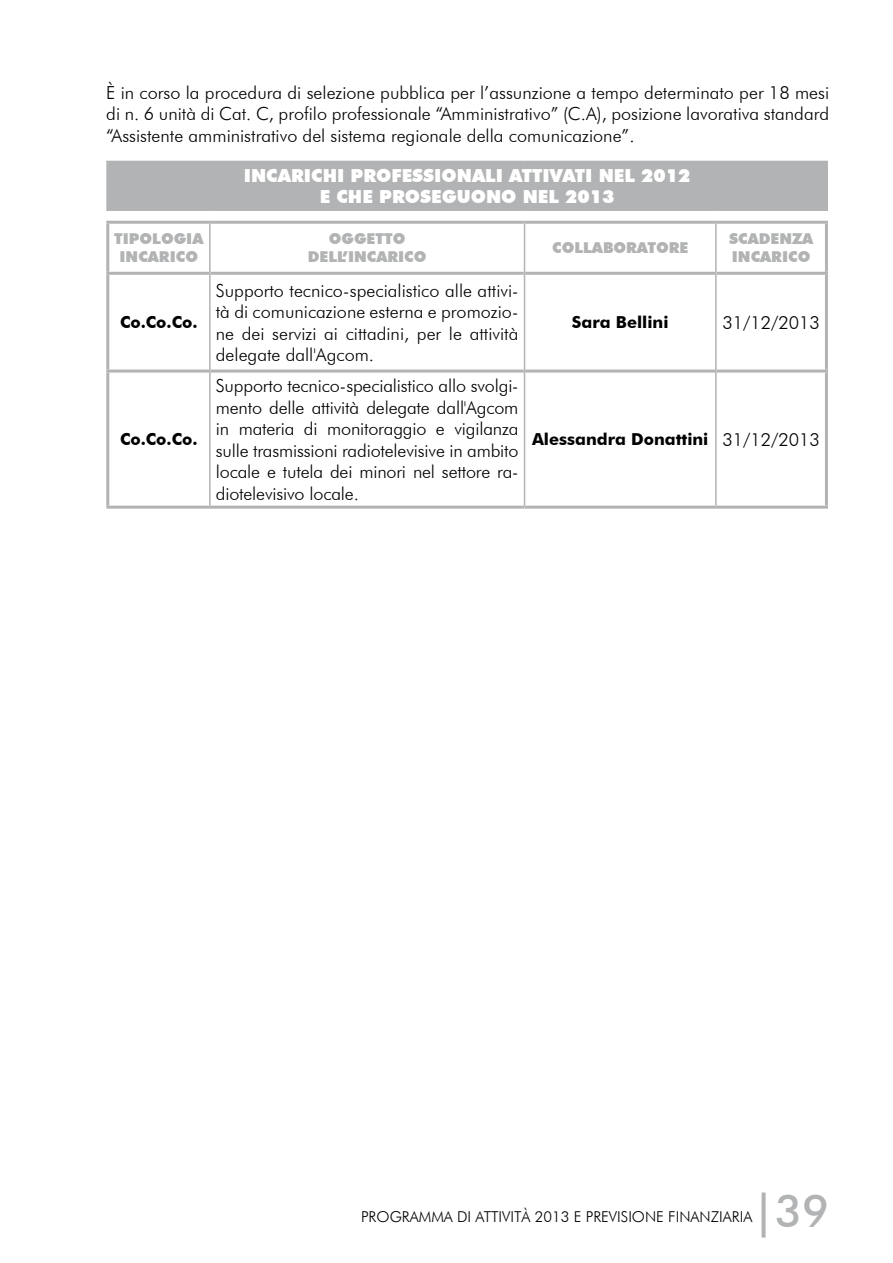
<style>
.page{position:relative;width:893px;height:1263px;background:#fff}
.page>*{position:absolute;margin:0;border:0;box-sizing:border-box;transform-origin:0 0}
.t1{font:500 45px "Futura BT";color:#b1b3b4}
.t2{font:300 18px/21.6px "Futura BT";color:#000;text-align:justify}
.t3{font:900 18px/21.6px "Futura BT";color:#fff;text-align:center}
.t4{font:700 16.5px "Futura BT";color:#000}
.t5{font:900 15px/18px "Futura BT";color:#b1b3b4;text-align:center}
.t6{font:300 15px "Futura BT";color:#000}
.s1{font-weight:300;font-size:18px}
</style>
<div class="page">
<div style="left:108px;top:162px;width:718px;height:47px;background:#b1b3b4"></div>
<hr style="left:106px;top:161px;width:104px;height:3px;background:#b1b3b4">
<hr style="left:106px;top:164px;width:3px;height:44px;background:#b1b3b4">
<hr style="left:210px;top:161px;width:314px;height:3px;background:#b1b3b4">
<hr style="left:524px;top:161px;width:192px;height:3px;background:#b1b3b4">
<hr style="left:716px;top:161px;width:112px;height:3px;background:#b1b3b4">
<hr style="left:825px;top:164px;width:3px;height:44px;background:#b1b3b4">
<hr style="left:106px;top:208px;width:104px;height:3px;background:#b1b3b4">
<hr style="left:210px;top:208px;width:314px;height:3px;background:#b1b3b4">
<hr style="left:524px;top:208px;width:192px;height:3px;background:#b1b3b4">
<hr style="left:716px;top:208px;width:112px;height:3px;background:#b1b3b4">
<hr style="left:106px;top:221px;width:104px;height:3px;background:#b1b3b4">
<hr style="left:106px;top:224px;width:3px;height:48px;background:#b1b3b4">
<hr style="left:210px;top:221px;width:314px;height:3px;background:#b1b3b4">
<hr style="left:524px;top:221px;width:192px;height:3px;background:#b1b3b4">
<hr style="left:716px;top:221px;width:112px;height:3px;background:#b1b3b4">
<hr style="left:825px;top:224px;width:3px;height:48px;background:#b1b3b4">
<hr style="left:106px;top:272px;width:103px;height:3px;background:#b1b3b4">
<hr style="left:106px;top:275px;width:3px;height:95px;background:#b1b3b4">
<hr style="left:211px;top:272px;width:313px;height:3px;background:#b1b3b4">
<hr style="left:525px;top:272px;width:190px;height:3px;background:#b1b3b4">
<hr style="left:717px;top:272px;width:111px;height:3px;background:#b1b3b4">
<hr style="left:825px;top:275px;width:3px;height:95px;background:#b1b3b4">
<hr style="left:106px;top:370px;width:103px;height:3px;background:#b1b3b4">
<hr style="left:106px;top:373px;width:3px;height:133px;background:#b1b3b4">
<hr style="left:211px;top:370px;width:313px;height:3px;background:#b1b3b4">
<hr style="left:525px;top:370px;width:190px;height:3px;background:#b1b3b4">
<hr style="left:717px;top:370px;width:111px;height:3px;background:#b1b3b4">
<hr style="left:825px;top:373px;width:3px;height:133px;background:#b1b3b4">
<hr style="left:106px;top:506px;width:104px;height:3px;background:#b1b3b4">
<hr style="left:210px;top:506px;width:314px;height:3px;background:#b1b3b4">
<hr style="left:524px;top:506px;width:192px;height:3px;background:#b1b3b4">
<hr style="left:716px;top:506px;width:112px;height:3px;background:#b1b3b4">
<hr style="left:209px;top:224px;width:2px;height:49px;background:#b1b3b4">
<hr style="left:524px;top:224px;width:1px;height:49px;background:#b1b3b4">
<hr style="left:715px;top:224px;width:2px;height:49px;background:#b1b3b4">
<hr style="left:209px;top:273px;width:2px;height:98px;background:#b1b3b4">
<hr style="left:524px;top:273px;width:1px;height:98px;background:#b1b3b4">
<hr style="left:715px;top:273px;width:2px;height:98px;background:#b1b3b4">
<hr style="left:209px;top:371px;width:2px;height:135px;background:#b1b3b4">
<hr style="left:524px;top:371px;width:1px;height:135px;background:#b1b3b4">
<hr style="left:715px;top:371px;width:2px;height:135px;background:#b1b3b4">
<p class="t2" style="left:106px;top:81px;width:724px">È in corso la procedura di selezione pubblica per l’assunzione a tempo determinato per 18 mesi di n. 6 unità di Cat. C, profilo professionale “Amministrativo” (C.A), posizione lavorativa standard “Assistente amministrativo del sistema regionale della comunicazione”.</p>
<p class="t3" style="left:244px;top:165px;width:448px">INCARICHI PROFESSIONALI ATTIVATI NEL 2012<br>E CHE PROSEGUONO NEL 2013</p>
<p class="t5" style="left:114px;top:230px;width:91px">TI POLOGIA<br>INCARICO</p>
<p class="t5" style="left:308px;top:230px;width:120px">OGGETTO<br>DELL’INCARICO</p>
<p class="t5" style="left:552px;top:239px;width:138px">COLLABORATORE</p>
<p class="t5" style="left:729px;top:230px;width:86px;text-align:left">SCADENZA<br>INCARICO</p>
<p class="t4" style="left:120px;top:313px;width:79px">Co.Co.Co.</p>
<p class="t4" style="left:120px;top:429px;width:79px">Co.Co.Co.</p>
<p class="t2" style="left:216px;top:279px;width:304px">Supporto tecnico-specialistico alle attivi&shy;tà di comunicazione esterna e promozio&shy;ne dei servizi ai cittadini, per le attività delegate dall'Agcom.</p>
<p class="t2" style="left:216px;top:375px;width:304px">Supporto tecnico-specialistico allo svolgi&shy;mento delle attività delegate dall'Agcom in materia di monitoraggio e vigilanza sulle trasmissioni radiotelevisive in ambito locale e tutela dei minori nel settore ra&shy;diotelevisivo locale.</p>
<p class="t4" style="left:572px;top:313px;width:98px">Sara Bellini</p>
<p class="t2" style="left:722px;top:312px;width:99px">31/12/2013</p>
<p class="t4" style="left:532px;top:429px;width:289px">Alessandra Donattini <span class="s1">31/12/2013</span></p>
<p class="t6" style="left:361px;top:1208px;width:393px">Programma di attività 2013 e previsione finanziaria</p>
<h1 class="t1" style="left:752px;top:1183px;width:78px">|39</h1>
</div>
